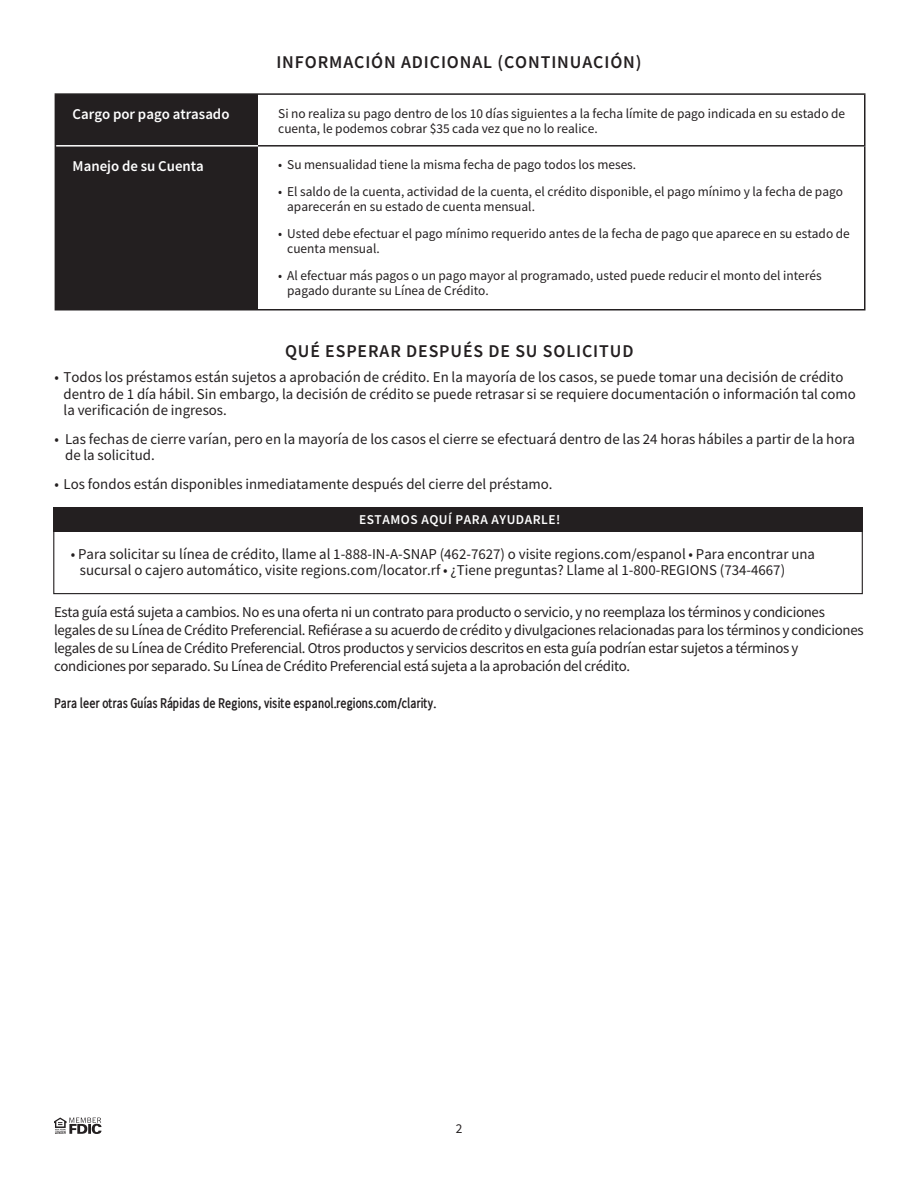
<style>
.page{position:relative;width:918px;height:1188px;background:#fff}
.page>*{position:absolute;margin:0;border:0;box-sizing:border-box;transform-origin:0 0}
.t1{font:600 18px "Regions Sans";letter-spacing:.05em;color:#231f20}
.t2{font:15px/16.5px "Regions Sans";color:#231f20}
.t3{font:15px/18px "Regions Sans";letter-spacing:-.02em;color:#231f20}
.t4{font:600 condensed 15px "Regions Sans";letter-spacing:-.02em;color:#231f20}
.t5{font:600 15px "Regions Sans";color:#fff}
.t6{font:13.5px/15px "Regions Sans";color:#231f20}
.t7{font:600 13.5px "Regions Sans";letter-spacing:.04em;color:#fff}
</style>
<div class="page">
<div style="left:56px;top:95px;width:202px;height:214px;background:#231f20"></div>
<hr style="left:56px;top:145px;width:202px;height:2px;background:#fff">
<hr style="left:55px;top:95px;width:1px;height:51px;background:#231f20">
<hr style="left:55px;top:93px;width:203px;height:2px;background:#231f20">
<hr style="left:258px;top:93px;width:608px;height:2px;background:#231f20">
<hr style="left:864px;top:95px;width:2px;height:50px;background:#231f20">
<hr style="left:55px;top:146px;width:1px;height:163px;background:#231f20">
<hr style="left:55px;top:309px;width:203px;height:2px;background:#231f20">
<hr style="left:258px;top:145px;width:608px;height:2px;background:#231f20">
<hr style="left:864px;top:147px;width:2px;height:162px;background:#231f20">
<hr style="left:258px;top:309px;width:608px;height:2px;background:#231f20">
<div style="left:54px;top:507px;width:809px;height:25px;background:#231f20"></div>
<div style="left:53px;top:507px;width:810px;height:87px;border:1px solid #231f20"></div>
<svg style="left:54px;top:1118px;width:47px;height:16px"></svg>
<p class="t1" style="left:276px;top:50px;width:367px">INFORMACIÓN ADICIONAL (CONTINUACIÓN)</p>
<p class="t5" style="left:73px;top:104px;width:158px">Cargo por pago atrasado</p>
<p class="t6" style="left:278px;top:106px;width:568px">Si no realiza su pago dentro de los 10 días siguientes a la fecha límite de pago indicada en su estado de cuenta, le podemos cobrar $35 cada vez que no lo realice.</p>
<p class="t5" style="left:73px;top:156px;width:133px">Manejo de su Cuenta</p>
<p class="t6" style="left:278px;top:157px;width:360px">• Su mensualidad tiene la misma fecha de pago todos los meses.</p>
<p class="t6" style="left:287px;top:184px;width:557px;text-indent:-9px">• El saldo de la cuenta, actividad de la cuenta, el crédito disponible, el pago mínimo y la fecha de pago aparecerán en su estado de cuenta mensual.</p>
<p class="t6" style="left:287px;top:226px;width:564px;text-indent:-9px">• Usted debe efectuar el pago mínimo requerido antes de la fecha de pago que aparece en su estado de cuenta mensual.</p>
<p class="t6" style="left:287px;top:268px;width:536px;text-indent:-9px">• Al efectuar más pagos o un pago mayor al programado, usted puede reducir el monto del interés pagado durante su Línea de Crédito.</p>
<p class="t1" style="left:285px;top:339px;width:350px">QUÉ ESPERAR DESPUÉS DE SU SOLICITUD</p>
<p class="t2" style="left:64px;top:369px;width:794px;text-indent:-9px">• Todos los préstamos están sujetos a aprobación de crédito. En la mayoría de los casos, se puede tomar una decisión de crédito dentro de 1 día hábil. Sin embargo, la decisión de crédito se puede retrasar si se requiere documentación o información tal como la verificación de ingresos.</p>
<p class="t2" style="left:65px;top:430px;width:791px;text-indent:-10px">• Las fechas de cierre varían, pero en la mayoría de los casos el cierre se efectuará dentro de las 24 horas hábiles a partir de la hora de la solicitud.</p>
<p class="t2" style="left:55px;top:475px;width:500px">• Los fondos están disponibles inmediatamente después del cierre del préstamo.</p>
<p class="t7" style="left:359px;top:511px;width:203px">ESTAMOS AQUÍ PARA AYUDARLE!</p>
<p class="t2" style="left:80px;top:545px;width:737px;text-indent:-9px">• Para solicitar su línea de crédito, llame al 1-888-IN-A-SNAP (462-7627) o visite regions.com/espanol • Para encontrar una sucursal o cajero automático, visite regions.com/locator.rf • ¿Tiene preguntas? Llame al 1-800-REGIONS (734-4667)</p>
<p class="t3" style="left:54px;top:603px;width:811px">Esta guía está sujeta a cambios. No es una oferta ni un contrato para producto o servicio, y no reemplaza los términos y condiciones legales de su Línea de Crédito Preferencial. Refiérase a su acuerdo de crédito y divulgaciones relacionadas para los términos y condiciones legales de su Línea de Crédito Preferencial. Otros productos y servicios descritos en esta guía podrían estar sujetos a términos y condiciones por separado. Su Línea de Crédito Preferencial está sujeta a la aprobación del crédito.</p>
<p class="t4" style="left:54px;top:694px;width:383px">Para leer otras Guías Rápidas de Regions, visite espanol.regions.com/clarity.</p>
<p class="t6" style="left:456px;top:1121px;width:8px">2</p>
</div>
